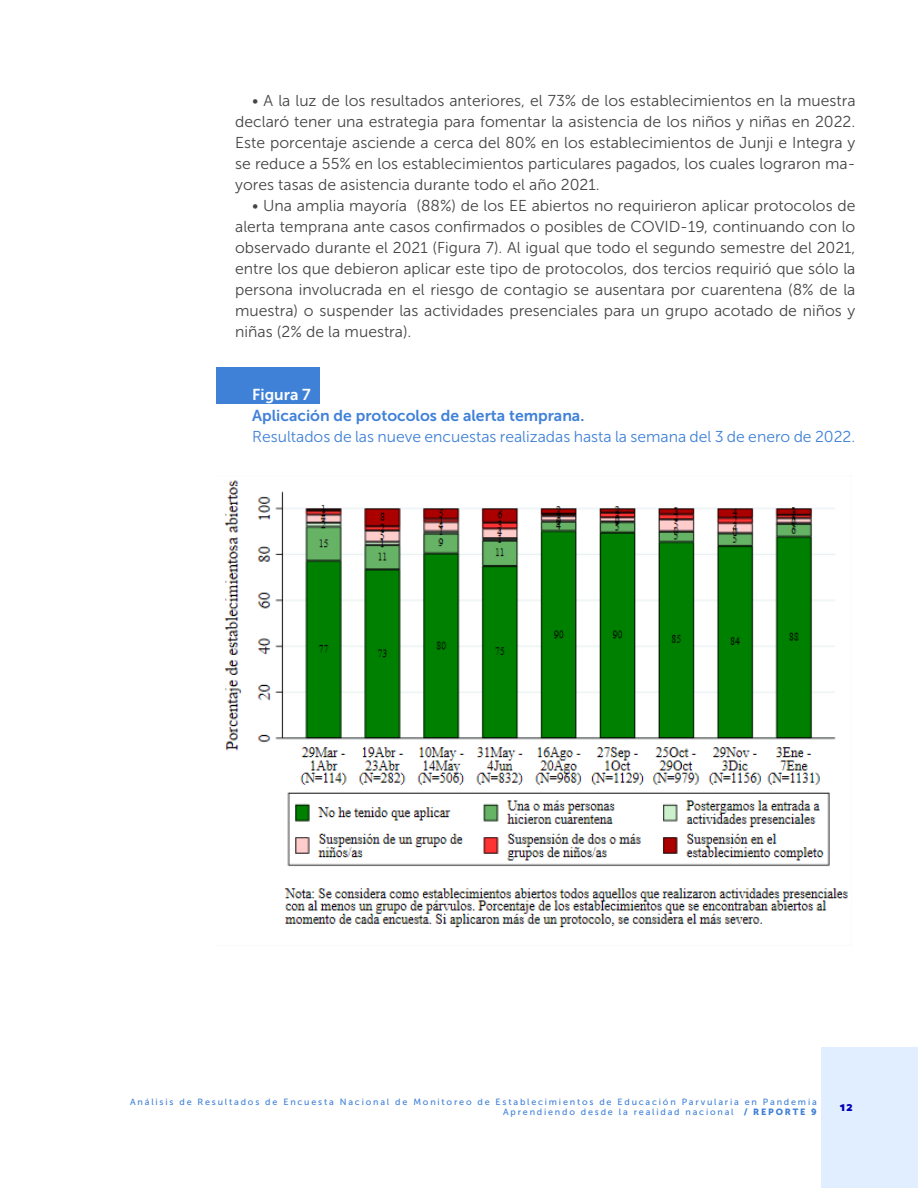
<style>
.page{position:relative;width:918px;height:1188px;background:#fff}
.page>*{position:absolute;margin:0;border:0;box-sizing:border-box;transform-origin:0 0}
.t1{font:15.75px/21px "Museo Sans 300";color:#454545;text-align:justify}
.t2{font:15.75px "Museo Sans 300";color:#4081d8}
.t3{font:15.75px "Museo Sans 700";color:#4081d8}
.t4{font:15.75px "Museo Sans 700";color:#fff}
.t5{font:900 12px "Catamaran";color:#0000b5}
.t6{font:9px/10.8px "Museo Sans 500";letter-spacing:.2em;color:#4081d8;text-align:right}
.s1{font-family:"Museo Sans 900"}
</style>
<div class="page">
<div style="left:822px;top:1048px;width:96px;height:140px;background:#e0eeff"></div>
<div style="left:216px;top:368px;width:104px;height:36px;background:#4081d8"></div>
<img style="left:224px;top:475px;width:628px;height:471px">
<p class="t1" style="left:235px;top:90px;width:622px;text-indent:17px">• A la luz de los resultados anteriores, el 73% de los establecimientos en la muestra declaró tener una estrategia para fomentar la asistencia de los niños y niñas en 2022.<br>Este porcentaje asciende a cerca del 80% en los establecimientos de Junji e Integra y se reduce a 55% en los establecimientos particulares pagados, los cuales lograron ma&shy;yores tasas de asistencia durante todo el año 2021.</p>
<p class="t1" style="left:235px;top:195px;width:622px;text-indent:17px">• Una amplia mayoría (88%) de los EE abiertos no requirieron aplicar protocolos de alerta temprana ante casos confirmados o posibles de COVID-19, continuando con lo observado durante el 2021 (Figura 7). Al igual que todo el segundo semestre del 2021, entre los que debieron aplicar este tipo de protocolos, dos tercios requirió que sólo la persona involucrada en el riesgo de contagio se ausentara por cuarentena (8% de la muestra) o suspender las actividades presenciales para un grupo acotado de niños y niñas (2% de la muestra).</p>
<p class="t4" style="left:252px;top:386px;width:60px">Figura 7</p>
<p class="t3" style="left:252px;top:407px;width:334px">Aplicación de protocolos de alerta temprana.</p>
<p class="t2" style="left:252px;top:428px;width:605px">Resultados de las nueve encuestas realizadas hasta la semana del 3 de enero de 2022.</p>
<p class="t6" style="left:130px;top:1096px;width:688px">Análisis de Resultados de Encuesta Nacional de Monitoreo de Establecimientos de Educación Parvularia en Pandemia<br>Aprendiendo desde la realidad nacional <span class="s1">/ REPORTE 9</span></p>
<p class="t5" style="left:840px;top:1100px;width:14px">12</p>
</div>
